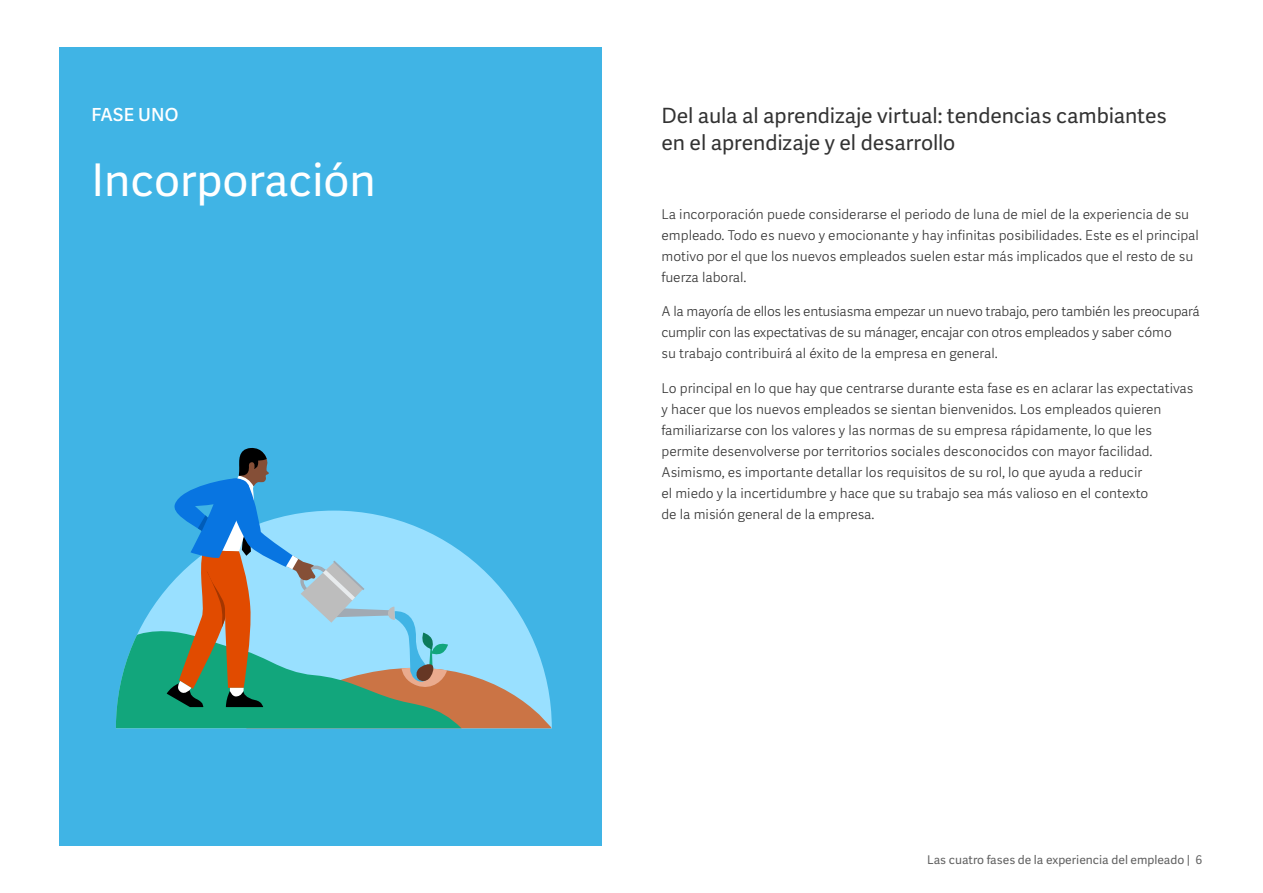
<style>
.page{position:relative;width:1263px;height:893px;background:#fff}
.page>*{position:absolute;margin:0;border:0;box-sizing:border-box;transform-origin:0 0}
.t1{font:45px "Workday Adelle Sans";color:#fff}
.t2{font:21px/27px "Workday Adelle Sans";letter-spacing:-.005em;color:#333}
.t3{font:500 18px "Workday Adelle Sans";letter-spacing:.01em;color:#fff}
.t4{font:300 13.5px/21px "Workday Adelle Sans";color:#333}
.t5{font:300 13.5px/21px "Workday Adelle Sans";letter-spacing:-.02em;color:#333}
.t6{font:12px "Workday Adelle Sans";color:#616161}
</style>
<div class="page">
<div style="left:60px;top:47px;width:542px;height:798px;background:#40b4e5"></div>
<svg style="left:116px;top:448px;width:436px;height:280px"></svg>
<h3 class="t3" style="left:92px;top:104px;width:88px">FASE UNO</h3>
<h1 class="t1" style="left:91px;top:154px;width:286px">Incorporación</h1>
<h2 class="t2" style="left:661px;top:103px;width:507px">Del aula al aprendizaje virtual: tendencias cambiantes en el aprendizaje y el desarrollo</h2>
<p class="t4" style="left:661px;top:204px;width:539px">La incorporación puede considerarse el periodo de luna de miel de la experiencia de su empleado. Todo es nuevo y emocionante y hay infinitas posibilidades. Este es el principal motivo por el que los nuevos empleados suelen estar más implicados que el resto de su fuerza laboral.</p>
<p class="t5" style="left:661px;top:302px;width:540px">A la mayoría de ellos les entusiasma empezar un nuevo trabajo, pero también les preocupará cumplir con las expectativas de su mánager, encajar con otros empleados y saber cómo<br>su trabajo contribuirá al éxito de la empresa en general.</p>
<p class="t4" style="left:661px;top:378px;width:533px">Lo principal en lo que hay que centrarse durante esta fase es en aclarar las expectativas y hacer que los nuevos empleados se sientan bienvenidos. Los empleados quieren familiarizarse con los valores y las normas de su empresa rápidamente, lo que les permite desenvolverse por territorios sociales desconocidos con mayor facilidad.<br>Asimismo, es importante detallar los requisitos de su rol, lo que ayuda a reducir<br>el miedo y la incertidumbre y hace que su trabajo sea más valioso en el contexto<br>de la misión general de la empresa.</p>
<p class="t6" style="left:927px;top:853px;width:276px">Las cuatro fases de la experiencia del empleado | 6</p>
</div>
